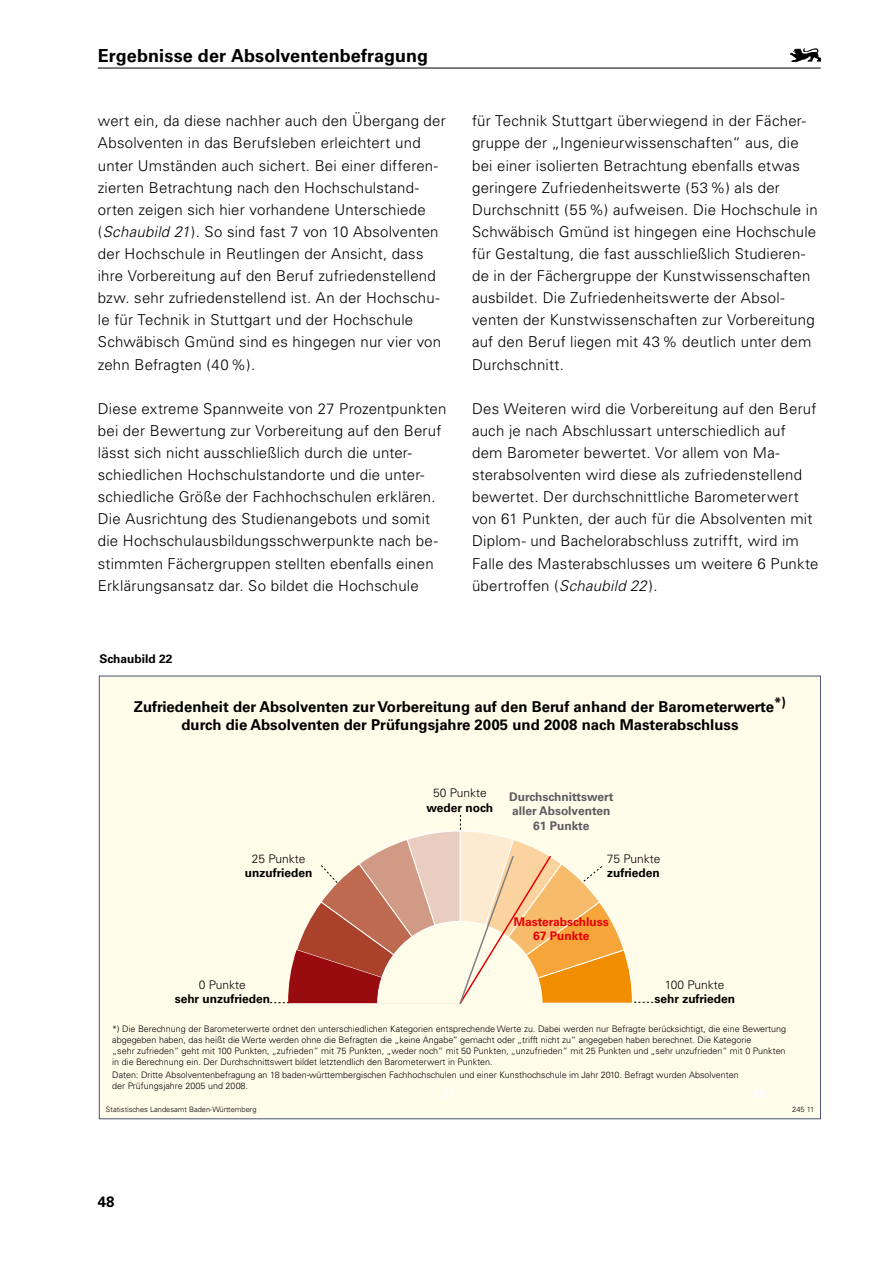
<style>
.page{position:relative;width:893px;height:1263px;background:#fff}
.page>*{position:absolute;margin:0;border:0;box-sizing:border-box;transform-origin:0 0}
.t1{font:700 18px "Univers";letter-spacing:.005em;color:#000}
.t2{font:300 15px/22px "Univers";letter-spacing:.015em;color:#000}
.t3{font:700 15px/18px "Univers";color:#000;text-align:center}
.t4{font:700 12px "Univers";color:#000}
.t5{font:700 12px/14.4px "Univers";color:#5c5b60;text-align:center}
.t6{font:300 12px "Univers";color:#000}
.t7{font:700 12px/14.4px "Univers";color:#e60005;text-align:center}
.t8{font:700 12px "Univers";color:#fff}
.t9{font:300 9px/10.8px "Univers";color:#000}
.t10{font:300 7.5px "Univers";color:#000}
.s1{font-style:italic}
</style>
<div class="page">
<hr style="left:98px;top:68px;width:723px;height:1px;background:#000">
<img style="left:791px;top:49px;width:30px;height:12px">
<div style="left:99px;top:676px;width:721px;height:443px;background:#fffdea"></div>
<svg style="left:270px;top:814px;width:383px;height:190px"></svg>
<p class="t1" style="left:98px;top:46px;width:332px">Ergebnisse der Absolventenbefragung</p>
<p class="t2" style="left:98px;top:110px;width:350px">wert ein, da diese nachher auch den Übergang der Absolventen in das Berufsleben erleichtert und unter Umständen auch sichert. Bei einer differen&shy;zierten Betrachtung nach den Hochschulstand&shy;orten zeigen sich hier vorhandene Unterschiede (<span class="s1">Schaubild 21</span>). So sind fast 7 von 10 Absolventen der Hochschule in Reutlingen der Ansicht, dass ihre Vorbereitung auf den Beruf zufriedenstellend bzw. sehr zufriedenstellend ist. An der Hochschu&shy;le für Technik in Stuttgart und der Hochschule Schwäbisch Gmünd sind es hingegen nur vier von zehn Befragten (40%).</p>
<p class="t2" style="left:98px;top:397px;width:350px">Diese extreme Spannweite von 27 Prozentpunkten bei der Bewertung zur Vorbereitung auf den Beruf lässt sich nicht ausschließlich durch die unter&shy;schiedlichen Hochschulstandorte und die unter&shy;schiedliche Größe der Fachhochschulen erklären.<br>Die Ausrichtung des Studienangebots und somit die Hochschulausbildungsschwerpunkte nach be&shy;stimmten Fächergruppen stellten ebenfalls einen Erklärungsansatz dar. So bildet die Hochschule</p>
<p class="t4" style="left:99px;top:652px;width:74px">Schaubild 22</p>
<p class="t2" style="left:472px;top:110px;width:347px">für Technik Stuttgart überwiegend in der Fächer&shy;gruppe der „Ingenieurwissenschaften“ aus, die bei einer isolierten Betrachtung ebenfalls etwas geringere Zufriedenheitswerte (53%) als der Durchschnitt (55%) aufweisen. Die Hochschule in Schwäbisch Gmünd ist hingegen eine Hochschule für Gestaltung, die fast ausschließlich Studieren&shy;de in der Fächergruppe der Kunstwissenschaften ausbildet. Die Zufriedenheitswerte der Absol&shy;venten der Kunstwissenschaften zur Vorbereitung auf den Beruf liegen mit 43% deutlich unter dem Durchschnitt.</p>
<p class="t2" style="left:472px;top:397px;width:348px">Des Weiteren wird die Vorbereitung auf den Beruf auch je nach Abschlussart unterschiedlich auf dem Barometer bewertet. Vor allem von Ma&shy;sterabsolventen wird diese als zufriedenstellend bewertet. Der durchschnittliche Barometerwert von 61 Punkten, der auch für die Absolventen mit Diplom- und Bachelorabschluss zutrifft, wird im Falle des Masterabschlusses um weitere 6 Punkte übertroffen (<span class="s1">Schaubild 22</span>).</p>
<p class="t3" style="left:134px;top:698px;width:654px">Zufriedenheit der Absolventen zur Vorbereitung auf den Beruf anhand der Barometerwerte<sup>*) </sup>durch die Absolventen der Prüfungsjahre 2005 und 2008 nach Masterabschluss</p>
<p class="t6" style="left:252px;top:851px;width:55px">25 Punkte</p>
<p class="t4" style="left:245px;top:866px;width:69px">unzufrieden</p>
<p class="t6" style="left:199px;top:977px;width:49px">0 Punkte</p>
<p class="t4" style="left:175px;top:992px;width:97px">sehr unzufrieden</p>
<p class="t6" style="left:433px;top:786px;width:55px">50 Punkte</p>
<p class="t4" style="left:427px;top:800px;width:68px">weder noch</p>
<p class="t5" style="left:509px;top:789px;width:106px">Durchschnittswert aller Absolventen<br>61 Punkte</p>
<p class="t6" style="left:607px;top:851px;width:55px">75 Punkte</p>
<p class="t4" style="left:607px;top:866px;width:54px">zufrieden</p>
<p class="t7" style="left:514px;top:914px;width:97px">Masterabschluss<br>67 Punkte</p>
<p class="t6" style="left:665px;top:977px;width:61px">100 Punkte</p>
<p class="t4" style="left:654px;top:992px;width:82px">sehr zufrieden</p>
<p class="t9" style="left:112px;top:1024px;width:675px">*) Die Berechnung der Barometerwerte ordnet den unterschiedlichen Kategorien entsprechende Werte zu. Dabei werden nur Befragte berücksichtigt, die eine Bewertung abgegeben haben, das heißt die Werte werden ohne die Befragten die „keine Angabe“ gemacht oder „trifft nicht zu“ angegeben haben berechnet. Die Kategorie<br>„sehr zufrieden“ geht mit 100 Punkten, „zufrieden“ mit 75 Punkten, „weder noch“ mit 50 Punkten, „unzufrieden“ mit 25 Punkten und „sehr unzufrieden“ mit 0 Punkten in die Berechnung ein. Der Durchschnittswert bildet letztendlich den Barometerwert in Punkten.</p>
<p class="t9" style="left:112px;top:1070px;width:628px">Daten: Dritte Absolventenbefragung an 18 baden-württembergischen Fachhochschulen und einer Kunsthochschule im Jahr 2010. Befragt wurden Absolventen der Prüfungsjahre 2005 und 2008.</p>
<p class="t8" style="left:443px;top:1086px;width:15px">51</p>
<p class="t8" style="left:753px;top:1086px;width:15px">20</p>
<p class="t10" style="left:106px;top:1105px;width:152px">Statistisches Landesamt Baden-Württemberg</p>
<p class="t10" style="left:792px;top:1105px;width:24px">245 11</p>
<p class="t3" style="left:98px;top:1193px;width:18px">48</p>
</div>
